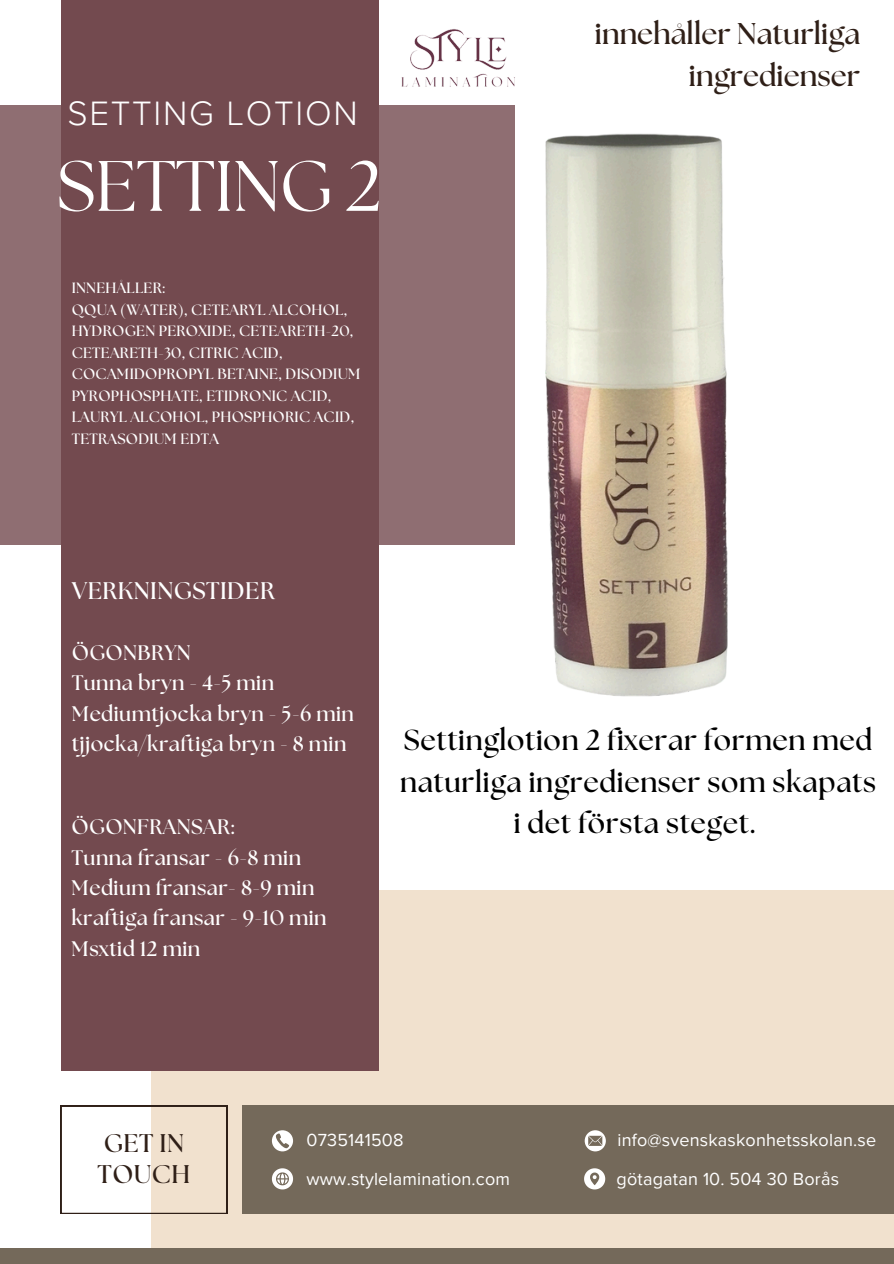
<style>
.page{position:relative;width:894px;height:1264px;background:#fff}
.page>*{position:absolute;margin:0;border:0;box-sizing:border-box;transform-origin:0 0}
.t1{font:71.1px "The Seasons";letter-spacing:-.01em;color:#fff}
.t2{font:300 34.8px "Proxima Nova";letter-spacing:.05em;color:#fff}
.t3{font:700 30px/42.2px "The Seasons";color:#2f1f17;text-align:right}
.t4{font:700 28.95px/41.8px "The Seasons";letter-spacing:.02em;color:#000;text-align:center}
.t5{font:700 25.5px "The Seasons";letter-spacing:.02em;color:#2f1f17}
.t6{font:700 24px "The Seasons";letter-spacing:.02em;color:#fff}
.t7{font:700 21px/30.3px "The Seasons";letter-spacing:.02em;color:#fff}
.t8{font:18px "Proxima Nova";letter-spacing:.01em;color:#fff}
.t9{font:700 14.85px/21.5px "The Seasons";letter-spacing:.02em;color:#fff}
</style>
<div class="page">
<div style="left:151px;top:890px;width:742px;height:373px;background:#f1e1ce"></div>
<div style="left:61px;top:0;width:317px;height:1071px;background:#734a4f"></div>
<svg style="left:61px;top:1105px;width:166px;height:108px"></svg>
<div style="left:0;top:1247px;width:893px;height:16px;background:#74695a"></div>
<div style="left:242px;top:1105px;width:651px;height:108px;background:#74695a"></div>
<svg style="left:584px;top:1168px;width:21px;height:21px"></svg>
<svg style="left:272px;top:1130px;width:21px;height:21px"></svg>
<svg style="left:272px;top:1168px;width:21px;height:21px"></svg>
<svg style="left:0;top:105px;width:399px;height:440px"></svg>
<svg style="left:584px;top:1130px;width:21px;height:21px"></svg>
<img style="left:399px;top:122px;width:329px;height:575px">
<img style="left:381px;top:29px;width:134px;height:93px">
<h3 class="t2" style="left:67px;top:93px;width:292px">SETTING LOTION</h3>
<p class="t1" style="left:57px;top:154px;width:326px">SETTING 2</p>
<h6 class="t9" style="left:72px;top:278px;width:94px">INNEHÅLLER:</h6>
<p class="t9" style="left:72px;top:299px;width:290px">QQUA (WATER), CETEARYL ALCOHOL,<br>HYDROGEN PEROXIDE, CETEARETH-20,<br>CETEARETH-30, CITRIC ACID,<br>COCAMIDOPROPYL BETAINE, DISODIUM<br>PYROPHOSPHATE, ETIDRONIC ACID,<br>LAURYL ALCOHOL, PHOSPHORIC ACID,<br>TETRASODIUM EDTA</p>
<h1 class="t3" style="left:594px;top:13px;width:267px">innehåller Naturliga ingredienser</h1>
<p class="t6" style="left:72px;top:580px;width:205px">VERKNINGSTIDER</p>
<h5 class="t7" style="left:72px;top:638px;width:284px">ÖGONBRYN<br>Tunna bryn - 4-5 min<br>Mediumtjocka bryn - 5-6 min tjjocka/kraftiga bryn - 8 min</h5>
<p class="t7" style="left:71px;top:812px;width:257px">ÖGONFRANSAR:<br>Tunna fransar - 6-8 min<br>Medium fransar- 8-9 min kraftiga fransar - 9-10 min<br>Msxtid 12 min</p>
<h6 class="t4" style="left:400px;top:720px;width:477px">Settinglotion 2 fixerar formen med naturliga ingredienser som skapats i det första steget.</h6>
<h5 class="t5" style="left:104px;top:1131px;width:82px">GET IN</h5>
<h4 class="t8" style="left:306px;top:1129px;width:98px">0735141508</h4>
<h5 class="t5" style="left:98px;top:1162px;width:94px">TOUCH</h5>
<h3 class="t8" style="left:617px;top:1129px;width:260px">info@svenskaskonhetsskolan.se</h3>
<p class="t8" style="left:306px;top:1167px;width:205px">www.stylelamination.com</p>
<p class="t8" style="left:616px;top:1167px;width:224px">götagatan 10. 504 30 Borås</p>
</div>
